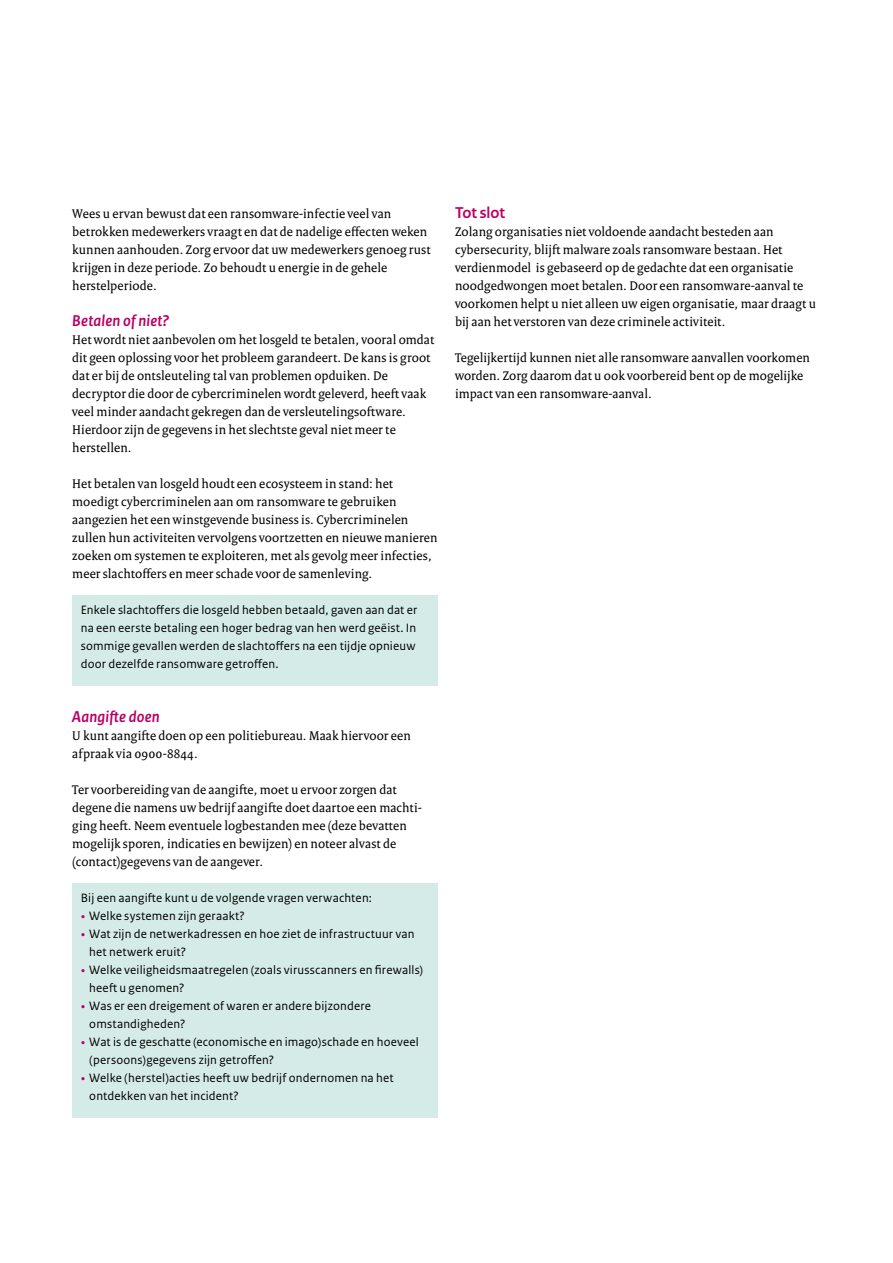
<style>
.page{position:relative;width:893px;height:1263px;background:#fff}
.page>*{position:absolute;margin:0;border:0;box-sizing:border-box;transform-origin:0 0}
.t1{font:italic 700 16.5px "Rijksoverheid Sans Heading";letter-spacing:.015em;color:#b90066}
.t2{font:700 16.5px "Rijksoverheid Sans Heading";letter-spacing:-.005em;color:#b90066}
.t3{font:13.5px/18px "Rijksoverheid Serif";letter-spacing:.01em;color:#000}
.t4{font:12.75px/18px "Rijksoverheid Sans Text";letter-spacing:.015em;color:#000}
.s1{font-family:"Rijksoverheid Serif";color:#b90066}
</style>
<div class="page">
<div style="left:72px;top:596px;width:366px;height:90px;background:#d5ebe7"></div>
<div style="left:72px;top:884px;width:366px;height:234px;background:#d5ebe7"></div>
<p class="t3" style="left:72px;top:204px;width:360px">Wees u ervan bewust dat een ransomware-infectie veel van betrokken medewerkers vraagt en dat de nadelige effecten weken kunnen aanhouden. Zorg ervoor dat uw medewerkers genoeg rust krijgen in deze periode. Zo behoudt u energie in de gehele herstelperiode.</p>
<p class="t1" style="left:72px;top:311px;width:98px">Betalen of niet?</p>
<p class="t3" style="left:72px;top:330px;width:363px">Het wordt niet aanbevolen om het losgeld te betalen, vooral omdat dit geen oplossing voor het probleem garandeert. De kans is groot dat er bij de ontsleuteling tal van problemen opduiken. De decryptor die door de cybercriminelen wordt geleverd, heeft vaak veel minder aandacht gekregen dan de versleutelingsoftware.<br>Hierdoor zijn de gegevens in het slechtste geval niet meer te herstellen.</p>
<p class="t3" style="left:72px;top:474px;width:367px">Het betalen van losgeld houdt een ecosysteem in stand: het moedigt cybercriminelen aan om ransomware te gebruiken aangezien het een winstgevende business is. Cybercriminelen zullen hun activiteiten vervolgens voortzetten en nieuwe manieren zoeken om systemen te exploiteren, met als gevolg meer infecties, meer slachtoffers en meer schade voor de samenleving.</p>
<p class="t4" style="left:81px;top:601px;width:338px">Enkele slachtoffers die losgeld hebben betaald, gaven aan dat er na een eerste betaling een hoger bedrag van hen werd geëist. In sommige gevallen werden de slachtoffers na een tijdje opnieuw door dezelfde ransomware getroffen.</p>
<p class="t1" style="left:72px;top:707px;width:89px">Aangifte doen</p>
<p class="t3" style="left:72px;top:726px;width:340px">U kunt aangifte doen op een politiebureau. Maak hiervoor een afpraak via 0900-8844.</p>
<p class="t3" style="left:72px;top:780px;width:351px">Ter voorbereiding van de aangifte, moet u ervoor zorgen dat degene die namens uw bedrijf aangifte doet daartoe een machti&shy;ging heeft. Neem eventuele logbestanden mee (deze bevatten mogelijk sporen, indicaties en bewijzen) en noteer alvast de (contact)gegevens van de aangever.</p>
<p class="t4" style="left:81px;top:889px;width:293px">Bij een aangifte kunt u de volgende vragen verwachten:</p>
<p class="t4" style="left:81px;top:907px;width:166px"><span class="s1">•</span> Welke systemen zijn geraakt?</p>
<p class="t4" style="left:89px;top:925px;width:327px;text-indent:-9px"><span class="s1">•</span> Wat zijn de netwerkadressen en hoe ziet de infrastructuur van het netwerk eruit?</p>
<p class="t4" style="left:89px;top:961px;width:335px;text-indent:-9px"><span class="s1">•</span> Welke veiligheidsmaatregelen (zoals virusscanners en firewalls) heeft u genomen?</p>
<p class="t4" style="left:89px;top:997px;width:283px;text-indent:-9px"><span class="s1">•</span> Was er een dreigement of waren er andere bijzondere omstandigheden?</p>
<p class="t4" style="left:89px;top:1033px;width:331px;text-indent:-9px"><span class="s1">•</span> Wat is de geschatte (economische en imago)schade en hoeveel (persoons)gegevens zijn getroffen?</p>
<p class="t4" style="left:89px;top:1069px;width:306px;text-indent:-9px"><span class="s1">•</span> Welke (herstel)acties heeft uw bedrijf ondernomen na het ontdekken van het incident?</p>
<p class="t2" style="left:455px;top:203px;width:52px">Tot slot</p>
<p class="t3" style="left:455px;top:222px;width:362px">Zolang organisaties niet voldoende aandacht besteden aan cybersecurity, blijft malware zoals ransomware bestaan. Het verdienmodel is gebaseerd op de gedachte dat een organisatie noodgedwongen moet betalen. Door een ransomware-aanval te voorkomen helpt u niet alleen uw eigen organisatie, maar draagt u bij aan het verstoren van deze criminele activiteit.</p>
<p class="t3" style="left:455px;top:348px;width:356px">Tegelijkertijd kunnen niet alle ransomware aanvallen voorkomen worden. Zorg daarom dat u ook voorbereid bent op de mogelijke impact van een ransomware-aanval.</p>
</div>
